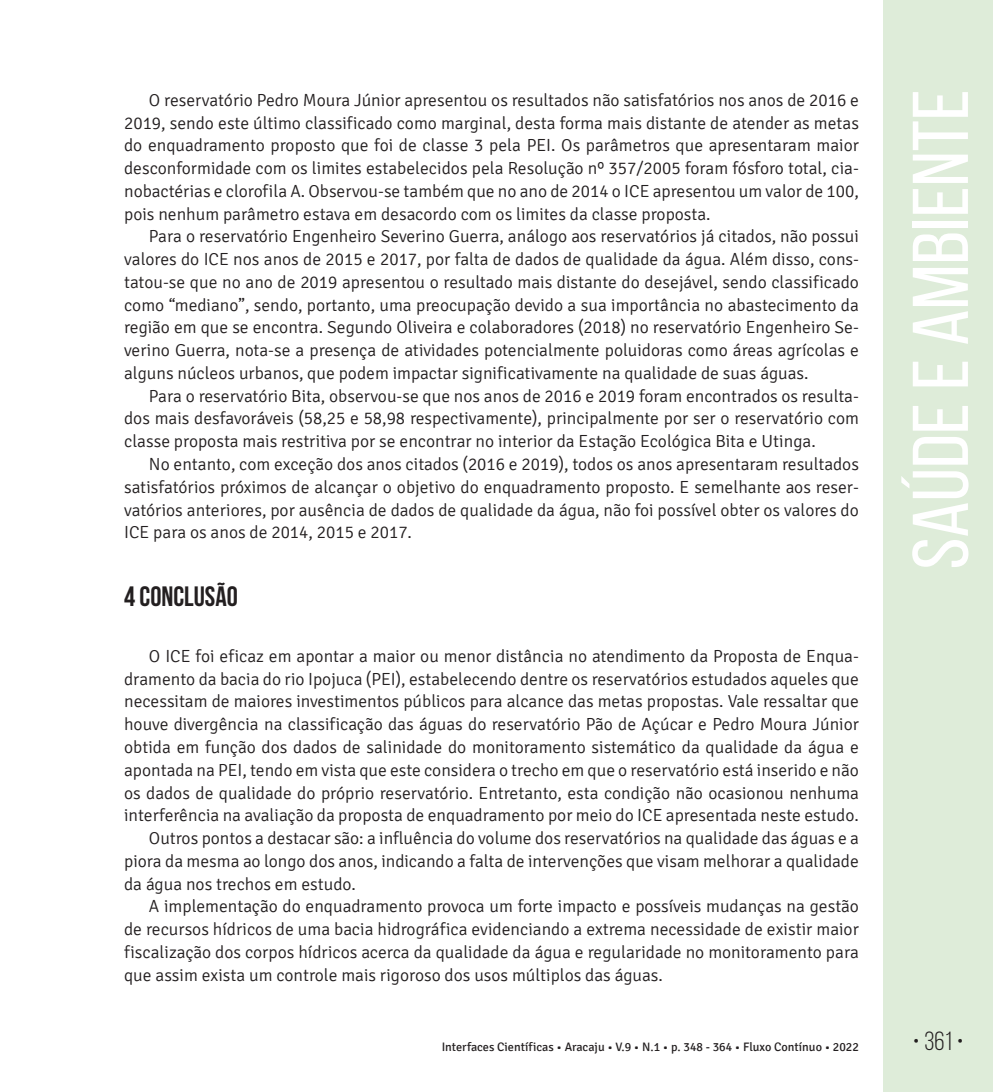
<style>
.page{position:relative;width:993px;height:1092px;background:#fff}
.page>*{position:absolute;margin:0;border:0;box-sizing:border-box;transform-origin:0 0}
.t1{font:78.75px "Bebas Neue";color:#fff;scale:1.09 1}
.t2{font:700 28px "Bebas Neue";color:#231f20}
.t3{font:26.25px "Bebas Neue";color:#231f20}
.t4{font:300 17.5px/22.8px "Signika";color:#231f20;text-align:justify}
.t5{font:12.25px "Signika";color:#231f20}
</style>
<div class="page">
<div style="left:883px;top:0;width:109px;height:1091px;background:#deecd9"></div>
<p class="t4" style="left:124px;top:89px;width:736px;text-indent:25px">O reservatório Pedro Moura Júnior apresentou os resultados não satisfatórios nos anos de 2016 e 2019, sendo este último classificado como marginal, desta forma mais distante de atender as metas do enquadramento proposto que foi de classe 3 pela PEI. Os parâmetros que apresentaram maior desconformidade com os limites estabelecidos pela Resolução nº 357/2005 foram fósforo total, cia&shy;nobactérias e clorofila A. Observou-se também que no ano de 2014 o ICE apresentou um valor de 100, pois nenhum parâmetro estava em desacordo com os limites da classe proposta.</p>
<p class="t4" style="left:124px;top:225px;width:736px;text-indent:25px">Para o reservatório Engenheiro Severino Guerra, análogo aos reservatórios já citados, não possui valores do ICE nos anos de 2015 e 2017, por falta de dados de qualidade da água. Além disso, cons&shy;tatou-se que no ano de 2019 apresentou o resultado mais distante do desejável, sendo classificado como “mediano”, sendo, portanto, uma preocupação devido a sua importância no abastecimento da região em que se encontra. Segundo Oliveira e colaboradores (2018) no reservatório Engenheiro Se&shy;verino Guerra, nota-se a presença de atividades potencialmente poluidoras como áreas agrícolas e alguns núcleos urbanos, que podem impactar significativamente na qualidade de suas águas.</p>
<p class="t4" style="left:124px;top:385px;width:736px;text-indent:25px">Para o reservatório Bita, observou-se que nos anos de 2016 e 2019 foram encontrados os resulta&shy;dos mais desfavoráveis (58,25 e 58,98 respectivamente), principalmente por ser o reservatório com classe proposta mais restritiva por se encontrar no interior da Estação Ecológica Bita e Utinga.</p>
<p class="t4" style="left:124px;top:453px;width:736px;text-indent:25px">No entanto, com exceção dos anos citados (2016 e 2019), todos os anos apresentaram resultados satisfatórios próximos de alcançar o objetivo do enquadramento proposto. E semelhante aos reser&shy;vatórios anteriores, por ausência de dados de qualidade da água, não foi possível obter os valores do ICE para os anos de 2014, 2015 e 2017.</p>
<h2 class="t2" style="left:124px;top:580px;width:115px">4 CONCLUSÃO</h2>
<p class="t4" style="left:149px;top:645px;width:711px">O ICE foi eficaz em apontar a maior ou menor distância no atendimento da Proposta de Enqua-</p>
<p class="t4" style="left:124px;top:667px;width:736px">dramento da bacia do rio Ipojuca (PEI), estabelecendo dentre os reservatórios estudados aqueles que</p>
<p class="t4" style="left:124px;top:690px;width:736px">necessitam de maiores investimentos públicos para alcance das metas propostas. Vale ressaltar que</p>
<p class="t4" style="left:124px;top:713px;width:736px">houve divergência na classificação das águas do reservatório Pão de Açúcar e Pedro Moura Júnior</p>
<p class="t4" style="left:124px;top:736px;width:736px">obtida em função dos dados de salinidade do monitoramento sistemático da qualidade da água e</p>
<p class="t4" style="left:124px;top:758px;width:736px">apontada na PEI, tendo em vista que este considera o trecho em que o reservatório está inserido e não</p>
<p class="t4" style="left:124px;top:781px;width:736px">os dados de qualidade do próprio reservatório. Entretanto, esta condição não ocasionou nenhuma</p>
<p class="t4" style="left:124px;top:804px;width:736px">interferência na avaliação da proposta de enquadramento por meio do ICE apresentada neste estudo.</p>
<p class="t4" style="left:149px;top:827px;width:711px">Outros pontos a destacar são: a influência do volume dos reservatórios na qualidade das águas e a</p>
<p class="t4" style="left:124px;top:849px;width:736px">piora da mesma ao longo dos anos, indicando a falta de intervenções que visam melhorar a qualidade</p>
<p class="t4" style="left:124px;top:872px;width:233px">da água nos trechos em estudo.</p>
<p class="t4" style="left:149px;top:895px;width:711px">A implementação do enquadramento provoca um forte impacto e possíveis mudanças na gestão</p>
<p class="t4" style="left:124px;top:918px;width:736px">de recursos hídricos de uma bacia hidrográfica evidenciando a extrema necessidade de existir maior</p>
<p class="t4" style="left:124px;top:940px;width:736px">fiscalização dos corpos hídricos acerca da qualidade da água e regularidade no monitoramento para</p>
<p class="t4" style="left:124px;top:963px;width:540px">que assim exista um controle mais rigoroso dos usos múltiplos das águas.</p>
<h1 class="t1" style="left:897px;top:569px;width:442px;rotate:-90deg">Saúde e Ambiente</h1>
<p class="t5" style="left:441px;top:1040px;width:418px">Interfaces Científicas • Aracaju • V.9 • N.1 • p. 348 - 364 • Fluxo Contínuo • 2022</p>
<h3 class="t3" style="left:912px;top:1026px;width:52px">• 361 •</h3>
</div>
